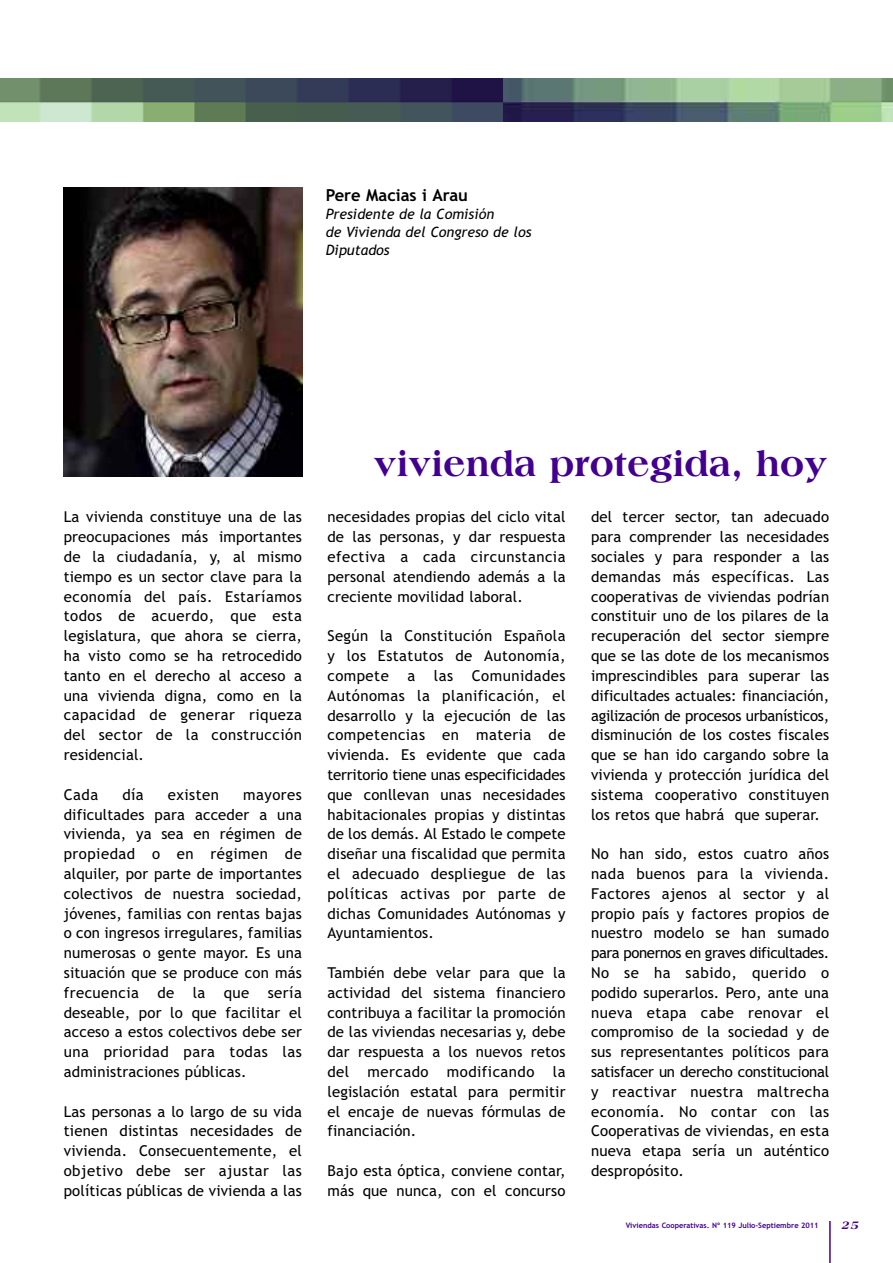
<style>
.page{position:relative;width:893px;height:1263px;background:#fff}
.page>*{position:absolute;margin:0;border:0;box-sizing:border-box;transform-origin:0 0}
.t1{font:800 36px "Americana";color:#43008e}
.t2{font:700 16.5px "Trebuchet MS";color:#000}
.t3{font:15px/19.8px "Trebuchet MS";letter-spacing:.01em;color:#000;text-align:justify}
.t4{font:15px "Trebuchet MS";letter-spacing:.03em;color:#000}
.t5{font:italic 14.25px/18px "Trebuchet MS";color:#000}
.t6{font:italic 800 12px "Americana";color:#43008e}
.t7{font:700 7.5px "Trebuchet MS";color:#43008e}
</style>
<div class="page">
<hr style="left:829px;top:1221px;width:2px;height:42px;background:#43008e">
<img style="left:502px;top:79px;width:391px;height:43px">
<img style="left:0;top:79px;width:502px;height:43px">
<img style="left:64px;top:187px;width:239px;height:289px">
<p class="t2" style="left:326px;top:185px;width:144px">Pere Macias i Arau</p>
<p class="t5" style="left:326px;top:205px;width:207px">Presidente de la Comisión<br>de Vivienda del Congreso de los<br>Diputados</p>
<p class="t3" style="left:64px;top:507px;width:240px">La vivienda constituye una de las preocupaciones más importantes de la ciudadanía, y, al mismo tiempo es un sector clave para la economía del país. Estaríamos todos de acuerdo, que esta legislatura, que ahora se cierra, ha visto como se ha retrocedido tanto en el derecho al acceso a una vivienda digna, como en la capacidad de generar riqueza del sector de la construcción residencial.</p>
<p class="t3" style="left:64px;top:785px;width:36px">Cada</p>
<p class="t3" style="left:122px;top:785px;width:23px">día</p>
<p class="t4" style="left:168px;top:786px;width:53px">existen</p>
<p class="t3" style="left:64px;top:785px;width:240px;text-indent:179px">mayores dificultades para acceder a una vivienda, ya sea en régimen de propiedad o en régimen de alquiler, por parte de importantes colectivos de nuestra sociedad, jóvenes, familias con rentas bajas o con ingresos irregulares, familias numerosas o gente mayor. Es una situación que se produce con más frecuencia de la que sería deseable, por lo que facilitar el acceso a estos colectivos debe ser una prioridad para todas las administraciones públicas.</p>
<p class="t3" style="left:64px;top:1101px;width:240px">Las personas a lo largo de su vida tienen distintas necesidades de vivienda. Consecuentemente, el objetivo debe ser ajustar las políticas públicas de vivienda a las</p>
<h1 class="t1" style="left:374px;top:450px;width:455px">vivienda protegida, hoy</h1>
<p class="t3" style="left:327px;top:507px;width:240px">necesidades propias del ciclo vital de las personas, y dar respuesta efectiva a cada circunstancia personal atendiendo además a la creciente movilidad laboral.</p>
<p class="t3" style="left:327px;top:626px;width:240px">Según la Constitución Española y los Estatutos de Autonomía, compete a las Comunidades Autónomas la planificación, el desarrollo y la ejecución de las competencias en materia de vivienda. Es evidente que cada territorio tiene unas especificidades que conllevan unas necesidades habitacionales propias y distintas de los demás. Al Estado le compete diseñar una fiscalidad que permita el adecuado despliegue de las políticas activas por parte de dichas Comunidades Autónomas y Ayuntamientos.</p>
<p class="t3" style="left:327px;top:963px;width:240px">También debe velar para que la actividad del sistema financiero contribuya a facilitar la promoción de las viviendas necesarias y, debe dar respuesta a los nuevos retos del mercado modificando la legislación estatal para permitir el encaje de nuevas fórmulas de financiación.</p>
<p class="t3" style="left:327px;top:1161px;width:240px">Bajo esta óptica, conviene contar, más que nunca, con el concurso</p>
<p class="t3" style="left:591px;top:507px;width:240px">del tercer sector, tan adecuado para comprender las necesidades sociales y para responder a las demandas más específicas. Las cooperativas de viviendas podrían constituir uno de los pilares de la recuperación del sector siempre que se las dote de los mecanismos imprescindibles para superar las dificultades actuales: financiación, agilización de procesos urbanísticos, disminución de los costes fiscales que se han ido cargando sobre la vivienda y protección jurídica del sistema cooperativo constituyen los retos que habrá que superar.</p>
<p class="t3" style="left:591px;top:844px;width:240px">No han sido, estos cuatro años nada buenos para la vivienda.<br>Factores ajenos al sector y al propio país y factores propios de nuestro modelo se han sumado para ponernos en graves dificultades.<br>No se ha sabido, querido o podido superarlos. Pero, ante una nueva etapa cabe renovar el compromiso de la sociedad y de sus representantes políticos para satisfacer un derecho constitucional y reactivar nuestra maltrecha economía. No contar con las Cooperativas de viviendas, en esta nueva etapa sería un auténtico despropósito.</p>
<p class="t7" style="left:626px;top:1221px;width:195px">Viviendas Cooperativas. Nº 119 Julio-Septiembre 2011</p>
<p class="t6" style="left:841px;top:1220px;width:21px">25</p>
</div>
